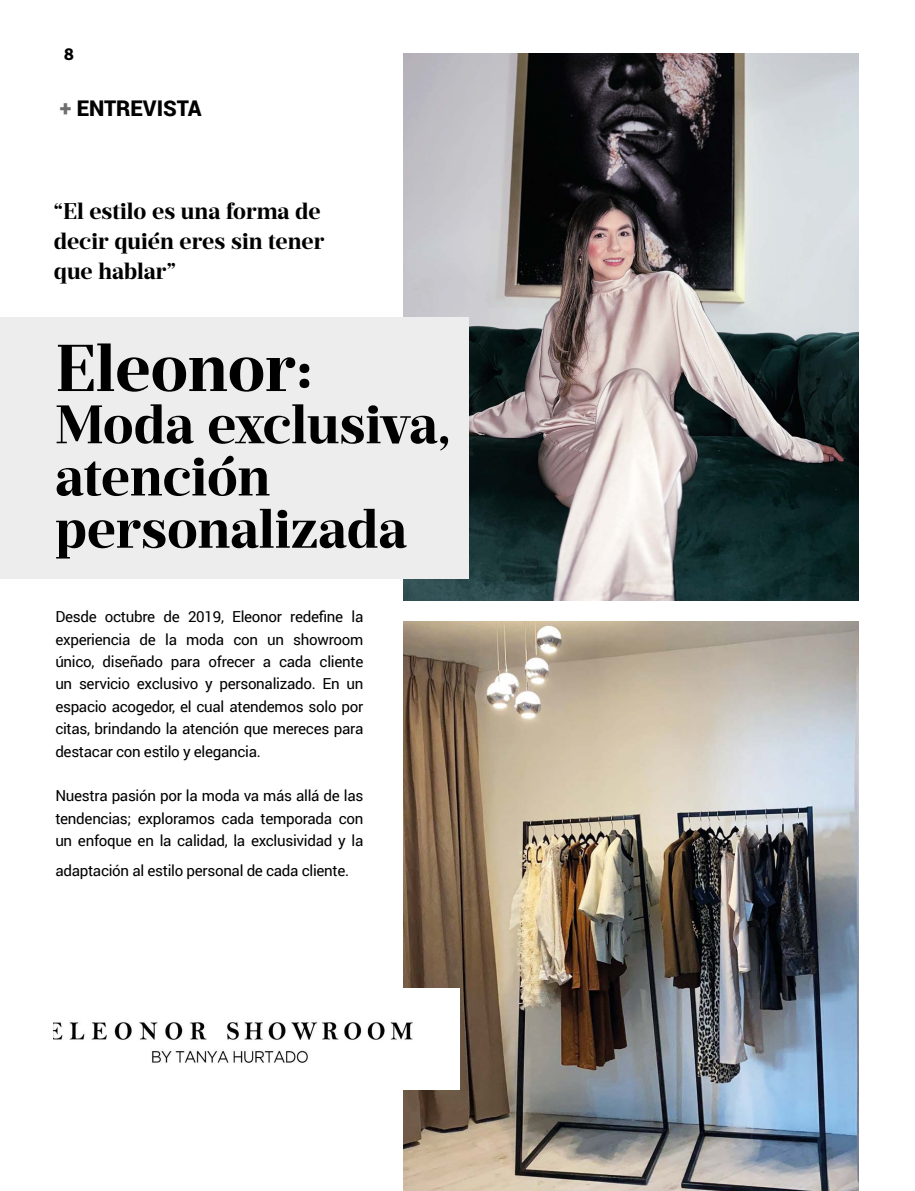
<style>
.page{position:relative;width:915px;height:1191px;background:#fff}
.page>*{position:absolute;margin:0;border:0;box-sizing:border-box;transform-origin:0 0}
.t1{font:700 66px "Prumo Deck";letter-spacing:-.005em;color:#000}
.t2{font:700 54px/52.2px "Prumo Deck";color:#000}
.t3{font:700 22.65px/29.8px "Prumo Deck";color:#000}
.t4{font:900 21.6px "Roboto";color:#000}
.t5{font:700 16.5px "Core Sans A65";color:#000}
.t6{font:15.15px/22.4px "Roboto";letter-spacing:-.02em;color:#000;text-align:justify}
.s1{color:#706f6f}
</style>
<div class="page">
<img style="left:403px;top:54px;width:455px;height:546px">
<img style="left:403px;top:621px;width:455px;height:570px">
<div style="left:0;top:317px;width:468px;height:261px;background:#ededed"></div>
<img style="left:54px;top:988px;width:405px;height:101px">
<p class="t5" style="left:64px;top:43px;width:12px">8</p>
<h3 class="t4" style="left:60px;top:93px;width:143px"><span class="s1">+</span> ENTREVISTA</h3>
<h3 class="t3" style="left:54px;top:197px;width:272px">“El estilo es una forma de decir quién eres sin tener que hablar”</h3>
<h1 class="t1" style="left:55px;top:325px;width:259px">Eleonor:</h1>
<h2 class="t2" style="left:55px;top:399px;width:397px">Moda exclusiva, atención personalizada</h2>
<p class="t6" style="left:55px;top:605px;width:309px">Desde octubre de 2019, Eleonor redefine la experiencia de la moda con un showroom único, diseñado para ofrecer a cada cliente un servicio exclusivo y personalizado. En un espacio acogedor, el cual atendemos solo por citas, brindando la atención que mereces para destacar con estilo y elegancia.</p>
<p class="t6" style="left:55px;top:784px;width:309px">Nuestra pasión por la moda va más allá de las tendencias; exploramos cada temporada con un enfoque en la calidad, la exclusividad y la</p>
<p class="t6" style="left:55px;top:859px;width:295px">adaptación al estilo personal de cada cliente.</p>
</div>
